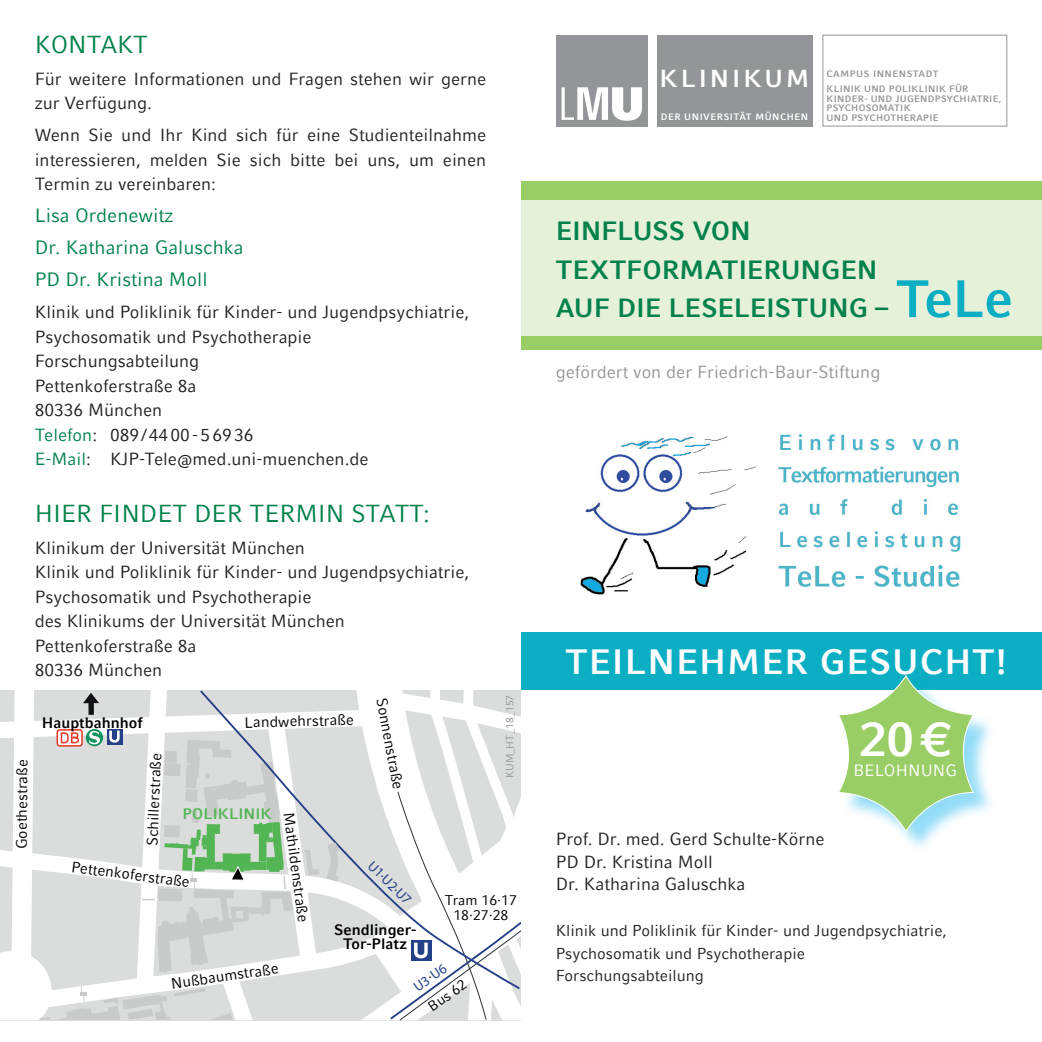
<style>
.page{position:relative;width:1042px;height:1042px;background:#fff}
.page>*{position:absolute;margin:0;border:0;box-sizing:border-box;transform-origin:0 0}
.t1{font:700 48.3px "LMU Compatil Fact";color:#fff}
.t2{font:700 35px "LMU Compatil Fact";letter-spacing:.03em;color:#fff}
.t3{font:700 26.25px/38.5px "LMU Compatil Fact";letter-spacing:-.005em;color:#01824a}
.t4{font:24.5px "LMU Compatil Fact";color:#01824a}
.t5{font:700 24.5px "LMU Compatil Fact";letter-spacing:.12em;color:#fff}
.t6{font:19.25px/31.8px "LMU Compatil Fact";color:#01824a}
.t7{font:17.5px/24.5px "LMU Compatil Fact";color:#231f20}
.t8{font:17.5px "LMU Compatil Fact";color:#939598}
.t9{font:16.28px "LMU Compatil Fact";letter-spacing:.005em;color:#fff}
.t10{font:15.75px/22.8px "LMU Compatil Fact";color:#231f20}
.t11{font:15.05px "LMU Compatil Fact";letter-spacing:-.01em;color:#000001}
.t12{font:700 15.05px/14.2px "LMU Compatil Fact";color:#000001;text-align:center}
.t13{font:700 15.05px "LMU Compatil Fact";color:#53b553}
.t14{font:14.17px/14.2px "LMU Compatil Fact";color:#000001;text-align:center}
.t15{font:14.17px "Myriad";color:#244089}
.t16{font:10.5px "LMU Compatil Fact";color:#939598}
.t17{font:700 9.28px/9.5px "LMU Compatil Fact";letter-spacing:.03em;color:#939598}
.t18{font:700 9.28px "LMU Compatil Fact";letter-spacing:.06em;color:#fff}
.s1{color:#01824a}
.s2{font-family:"LMU Compatil Fact";color:#000001}
.s3{font-size:52.5px;color:#0baec3}
</style>
<div class="page">
<svg style="left:0;top:690px;width:388px;height:330px;fill:#dadddc"></svg>
<svg style="left:39px;top:986px;width:194px;height:34px"></svg>
<svg style="left:388px;top:991px;width:133px;height:30px"></svg>
<div style="left:86px;top:729px;width:17px;height:17px;background:#14935e;border-radius:50%"></div>
<svg style="left:89px;top:731px;width:11px;height:14px"></svg>
<div style="left:57px;top:729px;width:26px;height:17px;border:2px solid #ef372b;border-radius:3px"></div>
<svg style="left:60px;top:731px;width:21px;height:13px"></svg>
<div style="left:88px;top:700px;width:6px;height:15px;background:#0f1313"></div>
<svg style="left:83px;top:693px;width:16px;height:10px"></svg>
<div style="left:107px;top:729px;width:15px;height:16px;background:#244089"></div>
<svg style="left:109px;top:730px;width:11px;height:13px"></svg>
<svg style="left:198px;top:690px;width:323px;height:301px"></svg>
<svg style="left:142px;top:739px;width:151px;height:234px"></svg>
<svg style="left:326px;top:843px;width:14px;height:38px"></svg>
<svg style="left:303px;top:849px;width:16px;height:26px"></svg>
<div style="left:822px;top:35px;width:185px;height:91px;border:1px solid #939598"></div>
<div style="left:556px;top:35px;width:91px;height:91px;background:#939598"></div>
<svg style="left:561px;top:87px;width:81px;height:34px"></svg>
<div style="left:657px;top:35px;width:155px;height:91px;background:#939598"></div>
<div style="left:521px;top:199px;width:521px;height:150px;background:#e6f1da"></div>
<div style="left:521px;top:181px;width:521px;height:18px;background:#99cd65"></div>
<div style="left:521px;top:335px;width:521px;height:14px;background:#99cd65"></div>
<div style="left:521px;top:632px;width:521px;height:58px;background:#0baec3"></div>
<img style="left:580px;top:434px;width:381px;height:161px">
<div style="left:840px;top:678px;width:156px;height:176px;background:#00aeef;opacity:.43"></div>
<svg style="left:839px;top:676px;width:135px;height:159px"></svg>
<h3 class="t4" style="left:35px;top:30px;width:115px">KONTAKT</h3>
<p class="t7" style="left:35px;top:66px;width:453px">Für weitere Informationen und Fragen stehen wir gerne zur Verfügung.</p>
<p class="t7" style="left:35px;top:123px;width:453px;text-align:justify">Wenn Sie und Ihr Kind sich für eine Studienteilnahme interessieren, melden Sie sich bitte bei uns, um einen Termin zu vereinbaren:</p>
<p class="t6" style="left:35px;top:200px;width:210px">Lisa Ordenewitz<br>Dr. Katharina Galuschka<br>PD Dr. Kristina Moll</p>
<p class="t7" style="left:35px;top:300px;width:436px">Klinik und Poliklinik für Kinder- und Jugendpsychiatrie,<br>Psychosomatik und Psychotherapie<br>Forschungsabteilung<br>Pettenkoferstraße 8a<br>80336 München<br><span class="s1">Telefon</span>: 089/4400-56936<br><span class="s1">E-Mail</span>: KJP-Tele@med.uni-muenchen.de</p>
<h3 class="t4" style="left:35px;top:499px;width:397px">HIER FINDET DER TERMIN STATT:</h3>
<p class="t7" style="left:35px;top:535px;width:436px">Klinikum der Universität München<br>Klinik und Poliklinik für Kinder- und Jugendpsychiatrie, Psychosomatik und Psychotherapie<br>des Klinikums der Universität München Pettenkoferstraße 8a<br>80336 München</p>
<p class="t11" style="left:390px;top:696px;width:94px;rotate:79deg">Sonnenstraße</p>
<p class="t11" style="left:244px;top:713px;width:111px;rotate:-1deg">Landwehrstraße</p>
<p class="t12" style="left:42px;top:715px;width:102px">Hauptbahnhof</p>
<p class="t11" style="left:13px;top:849px;width:92px;rotate:-90deg">Goethestraße</p>
<p class="t11" style="left:144px;top:845px;width:94px;rotate:-88deg">Schillerstraße</p>
<p class="t13" style="left:183px;top:805px;width:91px">POLIKLINIK</p>
<p class="t11" style="left:297px;top:811px;width:112px;rotate:82deg">Mathildenstraße</p>
<p class="t15" style="left:375px;top:858px;width:57px;rotate:45deg">U1·U2·U7</p>
<p class="t11" style="left:72px;top:858px;width:121px;rotate:7deg">Pettenkoferstraße</p>
<p class="t12" style="left:334px;top:922px;width:84px">Sendlinger-<br>Tor-Platz</p>
<p class="t16" style="left:504px;top:778px;width:85px;rotate:-90deg">KUM_HT_18_157</p>
<p class="t14" style="left:445px;top:893px;width:73px">Tram 16·17<br>18·27·28</p>
<p class="t11" style="left:170px;top:974px;width:110px;rotate:-8deg">Nußbaumstraße</p>
<p class="t15" style="left:411px;top:982px;width:38px;rotate:-35deg">U3<span class="s2">·</span>U6</p>
<p class="t14" style="left:425px;top:1002px;width:45px;rotate:-35deg">Bus 62</p>
<h3 class="t5" style="left:659px;top:64px;width:151px">KLINIKUM</h3>
<p class="t18" style="left:661px;top:112px;width:149px">DER UNIVERSITÄT MÜNCHEN</p>
<p class="t17" style="left:826px;top:66px;width:143px;line-height:15.4px">CAMPUS INNENSTADT<br>KLINIK UND POLIKLINIK FÜR</p>
<p class="t17" style="left:826px;top:94px;width:176px">KINDER- UND JUGENDPSYCHIATRIE,<br>PSYCHOSOMATIK<br>UND PSYCHOTHERAPIE</p>
<h3 class="t3" style="left:556px;top:211px;width:458px">EINFLUSS VON<br>TEXTFORMATIERUNGEN<br>AUF DIE LESELEISTUNG – <span class="s3">TeLe</span></h3>
<p class="t8" style="left:556px;top:362px;width:326px">gefördert von der Friedrich-Baur-Stiftung</p>
<h2 class="t2" style="left:565px;top:641px;width:443px">TEILNEHMER GESUCHT!</h2>
<h1 class="t1" style="left:860px;top:711px;width:94px">20€</h1>
<p class="t9" style="left:853px;top:761px;width:105px">BELOHNUNG</p>
<p class="t7" style="left:556px;top:827px;width:270px;line-height:22.8px">Prof. Dr. med. Gerd Schulte-Körne<br>PD Dr. Kristina Moll<br>Dr. Katharina Galuschka</p>
<p class="t10" style="left:556px;top:919px;width:393px">Klinik und Poliklinik für Kinder- und Jugendpsychiatrie,<br>Psychosomatik und Psychotherapie<br>Forschungsabteilung</p>
</div>
